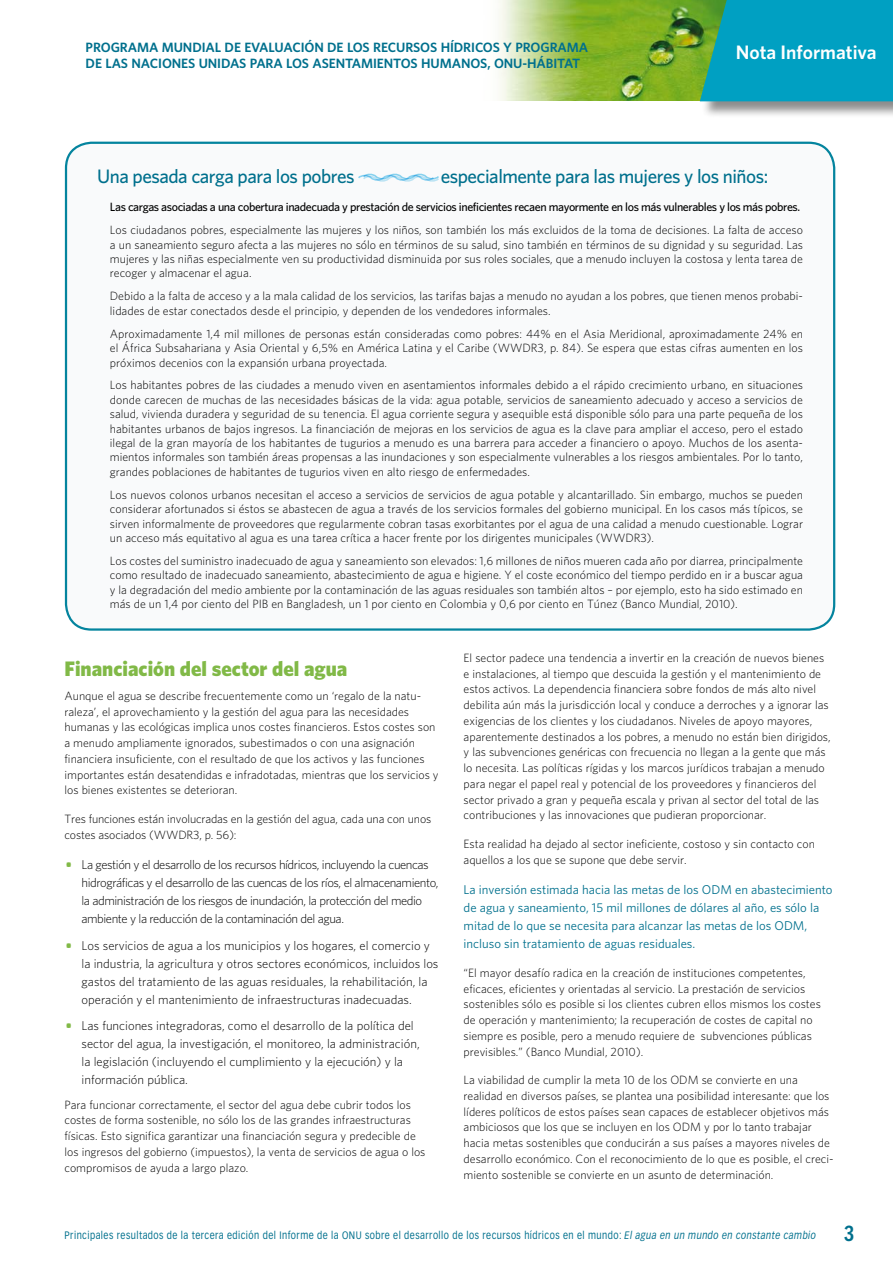
<style>
.page{position:relative;width:893px;height:1263px;background:#fff}
.page>*{position:absolute;margin:0;border:0;box-sizing:border-box;transform-origin:0 0}
.t1{font:700 21.3px "Vectora LT Std";color:#00708d;scale:.85 1}
.t2{font:900 21px "Whitney";color:#81b947}
.t3{font:500 21px "Whitney";color:#fff}
.t4{font:500 19.5px "Whitney";letter-spacing:-.025em;color:#00708d}
.t5{font:600 19.5px "Whitney";color:#fff}
.t6{font:600 13.5px/16.2px "Whitney";letter-spacing:-.01em;color:#00708d}
.t7{font:300 12.75px/18px "Whitney";color:#000}
.t8{font:300 12.75px/18px "Whitney";letter-spacing:-.035em;color:#000}
.t9{font:12.75px/18px "Whitney";color:#00708d}
.t10{font:300 12px/15.8px "Whitney";color:#000}
.t11{font:500 12px "Whitney";letter-spacing:-.035em;color:#000}
.t12{font:10.65px "Vectora LT Std";letter-spacing:.05em;color:#00708d;scale:.85 1}
.s1{font-size:21px;color:#81b947}
.s2{font-style:italic}
</style>
<div class="page">
<img style="left:499px;top:0;width:201px;height:101px">
<div style="left:701px;top:0;width:192px;height:118px;background:#000;opacity:.45"></div>
<svg style="left:700px;top:0;width:193px;height:101px"></svg>
<div style="left:66px;top:143px;width:768px;height:486px;background:#f9fafb;border-radius:26px"></div>
<svg style="left:358px;top:173px;width:81px;height:9px"></svg>
<p class="t6" style="left:86px;top:39px;width:504px;text-indent:107px">DIAL DE EVALUACI ÓN DE LOS RECU RSOS HÍDRICOS Y PROGRAMA<br>DE LAS NACION ES UNI DAS PARA LOS ASENTAMIENTOS HUMANOS, ONU-HÁBITAT</p>
<p class="t6" style="left:86px;top:39px;width:87px">PROGRAMA MUN</p>
<h2 class="t3" style="left:752px;top:38px;width:117px">Briefing Note</h2>
<h3 class="t5" style="left:736px;top:39px;width:142px">NOTA INFORMATIVA</h3>
<h3 class="t4" style="left:97px;top:163px;width:259px">Una pesada carga para los pobres</h3>
<h3 class="t4" style="left:441px;top:163px;width:329px">especialmente para las mujeres y los niños:</h3>
<p class="t11" style="left:110px;top:199px;width:692px">Las cargas asociadas a una cobertura inadecuada y prestación de servicios ineficientes recaen mayormente en los más vulnerables y los más pobres.</p>
<p class="t10" style="left:110px;top:222px;width:695px;line-height:14.4px;text-align:justify">Los ciudadanos pobres, especialmente las mujeres y los niños, son también los más excluidos de la toma de decisiones. La falta de acceso a un saneamiento seguro afecta a las mujeres no sólo en términos de su salud, sino también en términos de su dignidad y su seguridad. Las mujeres y las niñas especialmente ven su productividad disminuida por sus roles sociales, que a menudo incluyen la costosa y lenta tarea de recoger y almacenar el agua.</p>
<p class="t10" style="left:110px;top:289px;width:694px;line-height:14.4px">Debido a la falta de acceso y a la mala calidad de los servicios, las tarifas bajas a menudo no ayudan a los pobres, que tienen menos probabi&shy;lidades de estar conectados desde el principio, y dependen de los vendedores informales.</p>
<p class="t10" style="left:110px;top:326px;width:695px;line-height:14.4px;text-align:justify">Aproximadamente 1,4 mil millones de personas están consideradas como pobres: 44% en el Asia Meridional, aproximadamente 24% en el África Subsahariana y Asia Oriental y 6,5% en América Latina y el Caribe (WWDR3, p. 84). Se espera que estas cifras aumenten en los próximos decenios con la expansión urbana proyectada.</p>
<p class="t10" style="left:110px;top:378px;width:695px;line-height:14.4px;text-align:justify">Los habitantes pobres de las ciudades a menudo viven en asentamientos informales debido a el rápido crecimiento urbano, en situaciones donde carecen de muchas de las necesidades básicas de la vida: agua potable, servicios de saneamiento adecuado y acceso a servicios de salud, vivienda duradera y seguridad de su tenencia. El agua corriente segura y asequible está disponible sólo para una parte pequeña de los habitantes urbanos de bajos ingresos. La financiación de mejoras en los servicios de agua es la clave para ampliar el acceso, pero el estado ilegal de la gran mayoría de los habitantes de tugurios a menudo es una barrera para acceder a financiero o apoyo. Muchos de los asenta&shy;mientos informales son también áreas propensas a las inundaciones y son especialmente vulnerables a los riesgos ambientales. Por lo tanto, grandes poblaciones de habitantes de tugurios viven en alto riesgo de enfermedades.</p>
<p class="t10" style="left:110px;top:487px;width:695px;line-height:14.4px;text-align:justify">Los nuevos colonos urbanos necesitan el acceso a servicios de servicios de agua potable y alcantarillado. Sin embargo, muchos se pueden considerar afortunados si éstos se abastecen de agua a través de los servicios formales del gobierno municipal. En los casos más típicos, se sirven informalmente de proveedores que regularmente cobran tasas exorbitantes por el agua de una calidad a menudo cuestionable. Lograr un acceso más equitativo al agua es una tarea crítica a hacer frente por los dirigentes municipales (WWDR3).</p>
<p class="t10" style="left:110px;top:553px;width:695px;line-height:14.4px;text-align:justify">Los costes del suministro inadecuado de agua y saneamiento son elevados: 1,6 millones de niños mueren cada año por diarrea, principalmente como resultado de inadecuado saneamiento, abastecimiento de agua e higiene. Y el coste económico del tiempo perdido en ir a buscar agua y la degradación del medio ambiente por la contaminación de las aguas residuales son también altos – por ejemplo, esto ha sido estimado en más de un 1,4 por ciento del PIB en Bangladesh, un 1 por ciento en Colombia y 0,6 por ciento en Túnez (Banco Mundial, 2010).</p>
<h2 class="t2" style="left:65px;top:654px;width:284px">Financiación del sector del agua</h2>
<p class="t10" style="left:65px;top:687px;width:376px">Aunque el agua se describe frecuentemente como un ‘regalo de la natu&shy;raleza’, el aprovechamiento y la gestión del agua para las necesidades humanas y las ecológicas implica unos costes financieros. Estos costes son a menudo ampliamente ignorados, subestimados o con una asignación financiera insuficiente, con el resultado de que los activos y las funciones importantes están desatendidas e infradotadas, mientras que los servicios y los bienes existentes se deterioran.</p>
<p class="t10" style="left:65px;top:810px;width:368px">Tres funciones están involucradas en la gestión del agua, cada una con unos costes asociados (WWDR3, p. 56):</p>
<p class="t8" style="left:82px;top:855px;width:359px;text-indent:-17px"><span class="s1">•</span> La gestión y el desarrollo de los recursos hídricos, incluyendo la cuencas hidrográficas y el desarrollo de las cuencas de los ríos, el almacenamiento, la administración de los riesgos de inundación, la protección del medio ambiente y la reducción de la contaminación del agua.</p>
<p class="t7" style="left:82px;top:936px;width:358px;text-indent:-17px"><span class="s1">•</span> Los servicios de agua a los municipios y los hogares, el comercio y la industria, la agricultura y otros sectores económicos, incluidos los gastos del tratamiento de las aguas residuales, la rehabilitación, la operación y el mantenimiento de infraestructuras inadecuadas.</p>
<p class="t7" style="left:82px;top:1016px;width:340px;text-indent:-17px"><span class="s1">•</span> Las funciones integradoras, como el desarrollo de la política del sector del agua, la investigación, el monitoreo, la administración, la legislación (incluyendo el cumplimiento y la ejecución) y la información pública.</p>
<p class="t10" style="left:65px;top:1096px;width:362px">Para funcionar correctamente, el sector del agua debe cubrir todos los costes de forma sostenible, no sólo los de las grandes infraestructuras físicas. Esto significa garantizar una financiación segura y predecible de los ingresos del gobierno (impuestos), la venta de servicios de agua o los compromisos de ayuda a largo plazo.</p>
<p class="t10" style="left:464px;top:649px;width:369px">El sector padece una tendencia a invertir en la creación de nuevos bienes e instalaciones, al tiempo que descuida la gestión y el mantenimiento de estos activos. La dependencia financiera sobre fondos de más alto nivel debilita aún más la jurisdicción local y conduce a derroches y a ignorar las exigencias de los clientes y los ciudadanos. Niveles de apoyo mayores, aparentemente destinados a los pobres, a menudo no están bien dirigidos, y las subvenciones genéricas con frecuencia no llegan a la gente que más lo necesita. Las políticas rígidas y los marcos jurídicos trabajan a menudo para negar el papel real y potencial de los proveedores y financieros del sector privado a gran y pequeña escala y privan al sector del total de las contribuciones y las innovaciones que pudieran proporcionar.</p>
<p class="t10" style="left:464px;top:835px;width:353px">Esta realidad ha dejado al sector ineficiente, costoso y sin contacto con aquellos a los que se supone que debe servir.</p>
<p class="t9" style="left:464px;top:880px;width:370px">La inversión estimada hacia las metas de los ODM en abastecimiento de agua y saneamiento, 15 mil millones de dólares al año, es sólo la mitad de lo que se necesita para alcanzar las metas de los ODM, incluso sin tratamiento de aguas residuales.</p>
<p class="t10" style="left:464px;top:964px;width:359px">“El mayor desafío radica en la creación de instituciones competentes, eficaces, eficientes y orientadas al servicio. La prestación de servicios sostenibles sólo es posible si los clientes cubren ellos mismos los costes de operación y mantenimiento; la recuperación de costes de capital no siempre es posible, pero a menudo requiere de subvenciones públicas previsibles.” (Banco Mundial, 2010).</p>
<p class="t10" style="left:464px;top:1072px;width:371px">La viabilidad de cumplir la meta 10 de los ODM se convierte en una realidad en diversos países, se plantea una posibilidad interesante: que los líderes políticos de estos países sean capaces de establecer objetivos más ambiciosos que los que se incluyen en los ODM y por lo tanto trabajar hacia metas sostenibles que conducirán a sus países a mayores niveles de desarrollo económico. Con el reconocimiento de lo que es posible, el creci&shy;miento sostenible se convierte en un asunto de determinación.</p>
<p class="t12" style="left:65px;top:1229px;width:886px">Principales resultados de la tercera edición del Informe de la ONU sobre el desarrollo de los recursos hídricos en el mundo: <span class="s2">El agua en un mundo en constante cambio</span></p>
<h1 class="t1" style="left:844px;top:1220px;width:14px">3</h1>
</div>
